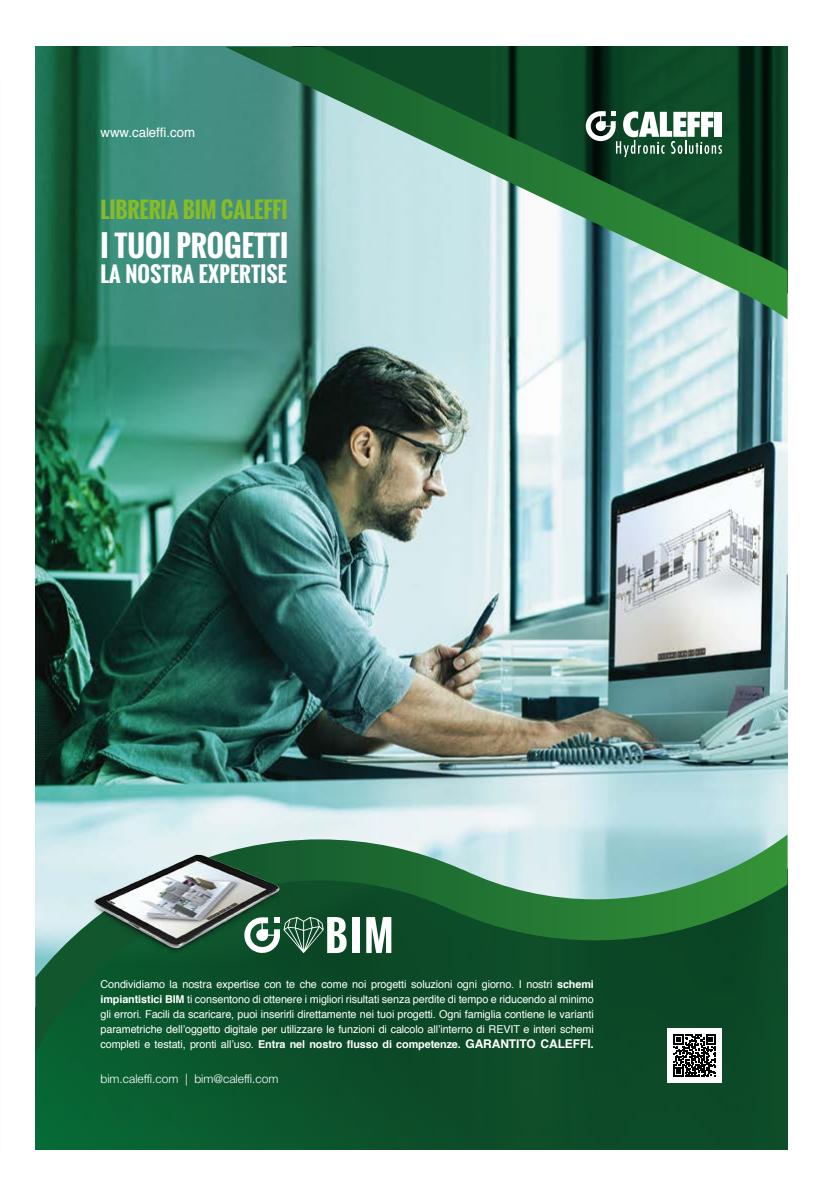
<style>
.page{position:relative;width:823px;height:1191px;background:#fff}
.page>*{position:absolute;margin:0;border:0;box-sizing:border-box;transform-origin:0 0}
.t1{font:700 29px "Oswald";color:#fff}
.t2{font:700 21.9px "Oswald";letter-spacing:-.005em;color:#86bc25}
.t3{font:700 21px "Oswald";letter-spacing:.01em;color:#fff}
.t4{font:13.2px "Helvetica";color:#fff}
.t5{font:300 12px "Helvetica Neue LT Std";color:#fff}
.t6{font:10.8px/15px "Helvetica";letter-spacing:-.01em;color:#fff;text-align:justify}
.s1{font-weight:700}
.s2{font-weight:700;font-size:12px}
</style>
<div class="page">
<img style="left:35px;top:47px;width:752px;height:761px">
<svg style="left:35px;top:808px;width:752px;height:341px;background:#377355"></svg>
<svg style="left:35px;top:834px;width:752px;height:218px;background:#33704f"></svg>
<svg style="left:225px;top:47px;width:562px;height:272px;background:#5a8d79"></svg>
<svg style="left:585px;top:111px;width:136px;height:46px"></svg>
<svg style="left:366px;top:917px;width:25px;height:36px"></svg>
<div style="left:352px;top:917px;width:7px;height:36px;background:#fff"></div>
<svg style="left:285px;top:917px;width:61px;height:36px"></svg>
<div style="left:667px;top:1028px;width:54px;height:55px;background:#fff"></div>
<svg style="left:673px;top:1034px;width:42px;height:43px"></svg>
<img style="left:83px;top:849px;width:201px;height:104px">
<p class="t4" style="left:100px;top:122px;width:96px">www.caleffi.com</p>
<p class="t2" style="left:100px;top:193px;width:188px">LIBRERIA BIM CALEFFI</p>
<p class="t1" style="left:100px;top:224px;width:189px">I TUOI PROGETTI</p>
<p class="t3" style="left:100px;top:258px;width:188px">LA NOSTRA EXPERTISE</p>
<p class="t6" style="left:100px;top:976px;width:494px">Condividiamo la nostra expertise con te che come noi progetti soluzioni ogni giorno. I nostri <span class="s1">schemi impiantistici BIM</span> ti consentono di ottenere i migliori risultati senza perdite di tempo e riducendo al minimo gli errori. Facili da scaricare, puoi inserirli direttamente nei tuoi progetti. Ogni famiglia contiene le varianti parametriche dell’oggetto digitale per utilizzare le funzioni di calcolo all’interno di REVIT e interi schemi completi e testati, pronti all’uso. <span class="s1">Entra nel nostro flusso di competenze.</span> <span class="s2">GARANTITO CALEFFI.</span></p>
<p class="t5" style="left:100px;top:1071px;width:179px">bim.caleffi.com | bim@caleffi.com</p>
</div>
